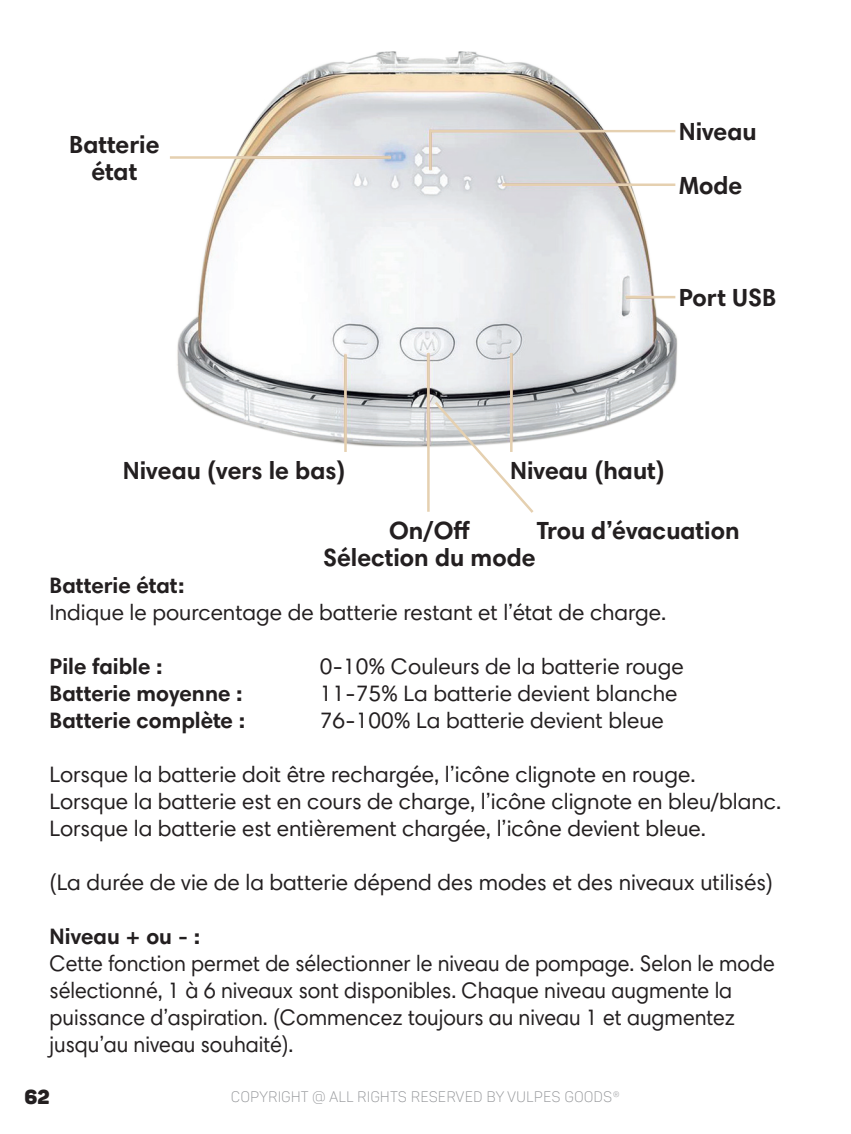
<style>
.page{position:relative;width:851px;height:1134px;background:#fff}
.page>*{position:absolute;margin:0;border:0;box-sizing:border-box;transform-origin:0 0}
.t1{font:700 25px/27.5px "Harmonia Sans Pro Cyr";color:#231f20;text-align:center}
.t2{font:22.5px/27px "Harmonia Sans Pro Cyr";color:#231f20}
.t3{font:22.5px/27px "Harmonia Sans Pro Cyr";color:#231f20;scale:.95 1}
.t4{font:700 22.5px "Harmonia Sans Pro Cyr";color:#231f20}
.t5{font:20px "Panton Black Caps";color:#231f20}
.t6{font:300 15px "Panton Narrow Demo";color:#939598}
</style>
<div class="page">
<img style="left:177px;top:51px;width:501px;height:401px">
<hr style="left:429px;top:130px;width:246px;height:2px;background:#e5d0b0">
<hr style="left:429px;top:130px;width:2px;height:40px;background:#e5d0b0">
<hr style="left:502px;top:183px;width:173px;height:3px;background:#e5d0b0">
<hr style="left:625px;top:296px;width:50px;height:2px;background:#e5d0b0">
<hr style="left:170px;top:156px;width:221px;height:3px;background:#e5d0b0">
<hr style="left:510px;top:353px;width:2px;height:99px;background:#e5d0b0">
<hr style="left:427px;top:353px;width:2px;height:159px;background:#e5d0b0">
<hr style="left:344px;top:354px;width:3px;height:98px;background:#e5d0b0">
<svg style="left:432px;top:399px;width:104px;height:114px"></svg>
<p class="t1" style="left:69px;top:130px;width:92px">Batterie état</p>
<p class="t1" style="left:678px;top:105px;width:79px;line-height:53.5px;text-align:left">Niveau<br>Mode</p>
<p class="t1" style="left:678px;top:283px;width:99px">Port USB</p>
<p class="t1" style="left:123px;top:456px;width:224px">Niveau (vers le bas)</p>
<p class="t1" style="left:510px;top:456px;width:156px">Niveau (haut)</p>
<p class="t1" style="left:323px;top:516px;width:214px">On/Off<br>Sélection du mode</p>
<p class="t1" style="left:536px;top:516px;width:204px">Trou d’évacuation</p>
<p class="t4" style="left:50px;top:571px;width:136px">Batterie état:</p>
<p class="t2" style="left:50px;top:599px;width:618px">Indique le pourcentage de batterie restant et l’état de charge.</p>
<p class="t4" style="left:50px;top:652px;width:114px">Pile faible :</p>
<p class="t2" style="left:320px;top:653px;width:365px">0-10% Couleurs de la batterie rouge</p>
<p class="t4" style="left:50px;top:679px;width:194px">Batterie moyenne :</p>
<p class="t2" style="left:320px;top:680px;width:359px">11-75% La batterie devient blanche</p>
<p class="t4" style="left:50px;top:706px;width:197px">Batterie complète :</p>
<p class="t2" style="left:320px;top:707px;width:345px">76-100% La batterie devient bleue</p>
<p class="t2" style="left:50px;top:761px;width:733px">Lorsque la batterie doit être rechargée, l’icône clignote en rouge.<br>Lorsque la batterie est en cours de charge, l’icône clignote en bleu/blanc.<br>Lorsque la batterie est entièrement chargée, l’icône devient bleue.</p>
<p class="t2" style="left:50px;top:869px;width:724px">(La durée de vie de la batterie dépend des modes et des niveaux utilisés)</p>
<p class="t4" style="left:50px;top:922px;width:152px">Niveau + ou - :</p>
<p class="t3" style="left:50px;top:950px;width:764px">Cette fonction permet de sélectionner le niveau de pompage. Selon le mode sélectionné, 1 à 6 niveaux sont disponibles. Chaque niveau augmente la puissance d’aspiration. (Commencez toujours au niveau 1 et augmentez jusqu’au niveau souhaité).</p>
<p class="t5" style="left:24px;top:1084px;width:27px">62</p>
<p class="t6" style="left:231px;top:1087px;width:390px">COPYRIGHT @ ALL RIGHTS RESERVED BY VULPES GOODS®</p>
</div>
